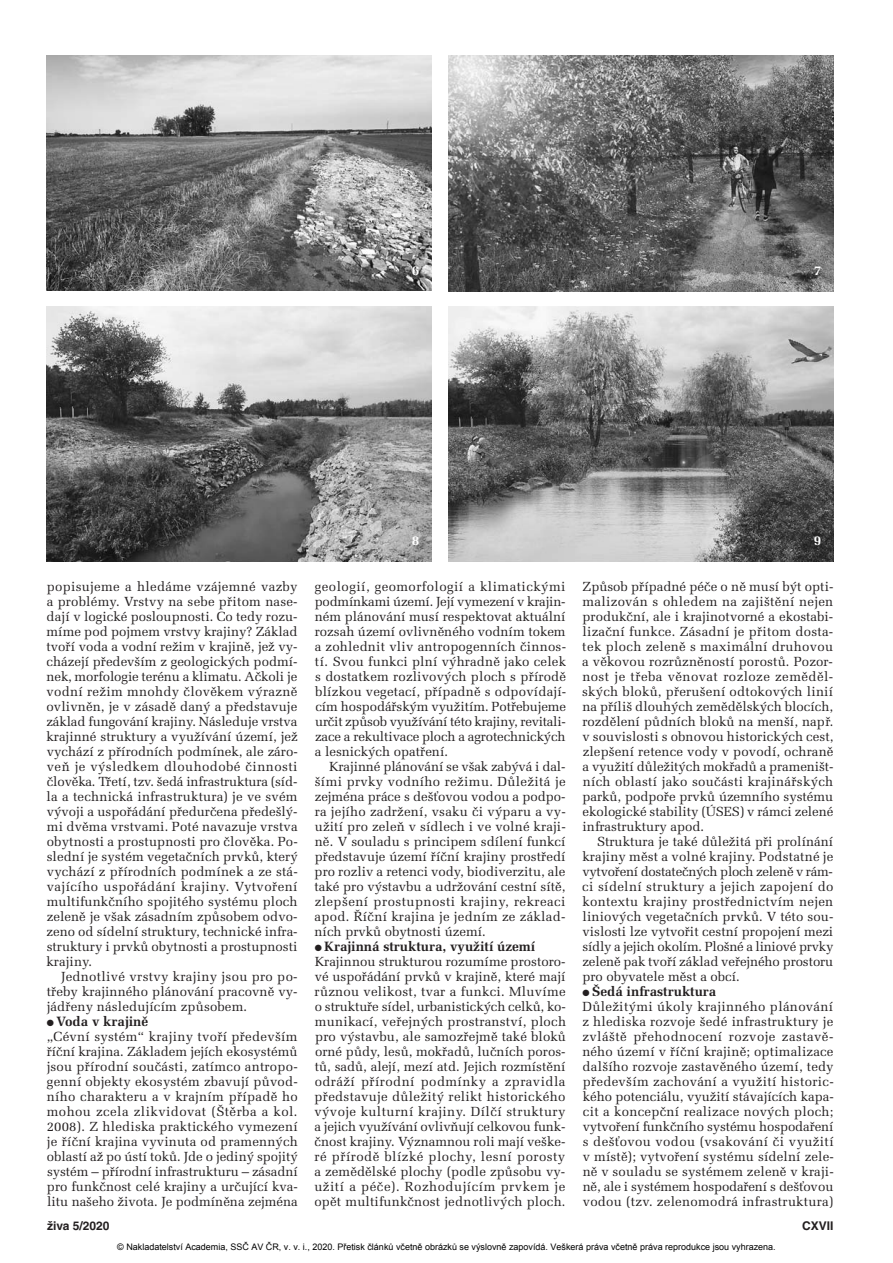
<style>
.page{position:relative;width:893px;height:1263px;background:#fff}
.page>*{position:absolute;margin:0;border:0;box-sizing:border-box;transform-origin:0 0}
.t1{font:700 13.5px "Melior CE";color:#231f20}
.t2{font:700 13.5px "Melior CE";color:#fff}
.t3{font:13.2px/15px "Melior CE";color:#231f20;text-align:justify}
.t4{font:700 12px "Helvetica CE";color:#231f20}
.t5{font:9px "Arial";color:#000}
</style>
<div class="page">
<img style="left:449px;top:306px;width:384px;height:255px">
<img style="left:47px;top:306px;width:385px;height:255px">
<img style="left:449px;top:55px;width:384px;height:236px">
<img style="left:47px;top:55px;width:385px;height:236px">
<p class="t2" style="left:412px;top:265px;width:9px">6</p>
<p class="t2" style="left:814px;top:265px;width:9px">7</p>
<p class="t3" style="left:46px;top:581px;width:253px">popisujeme a hledáme vzájemné vazby a problémy. Vrstvy na sebe přitom nase&shy;dají v logické posloupnosti. Co tedy rozu&shy;míme pod pojmem vrstvy krajiny? Základ tvoří voda a vodní režim v krajině, jež vy - cházejí především z geologických podmí&shy;nek, morfologie terénu a klimatu. Ačkoli je vodní režim mnohdy člověkem výrazně ovlivněn, je v zásadě daný a představuje základ fungování krajiny. Následuje vrstva krajinné struktury a využívání území, jež vychází z přírodních podmínek, ale záro&shy;veň je výsledkem dlouhodobé činnosti člověka. Třetí, tzv. šedá infrastruktura (síd&shy;la a technická infrastruktura) je ve svém vývoji a uspořádání předurčena předešlý&shy;mi dvěma vrstvami. Poté navazuje vrstva obytnosti a prostupnosti pro člověka. Po - slední je systém vegetačních prvků, který vychází z přírodních podmínek a ze stá&shy;vajícího uspořádání krajiny. Vytvoření multi funkčního spojitého systému ploch zeleně je však zásadním způsobem odvo&shy;zeno od sídelní struktury, technické infra&shy;struktury i prvků obytnosti a prostupnosti krajiny.</p>
<p class="t3" style="left:47px;top:971px;width:252px;text-indent:14px">Jednotlivé vrstvy krajiny jsou pro po - třeby krajinného plánování pracovně vy - jádřeny následujícím způsobem.</p>
<p class="t1" style="left:47px;top:1017px;width:103px">● Voda v krajině</p>
<p class="t3" style="left:47px;top:1031px;width:253px">„Cévní systém“ krajiny tvoří především říční krajina. Základem jejích ekosystémů jsou přírodní součásti, zatímco antropo&shy;genní objekty ekosystém zbavují původ - ního charakteru a v krajním případě ho mohou zcela zlikvidovat (Štěrba a kol.<br>2008). Z hlediska praktického vymezení je říční krajina vyvinuta od pramenných oblastí až po ústí toků. Jde o jediný spojitý systém – přírodní infrastrukturu – zásadní pro funkčnost celé krajiny a určující kva&shy;litu našeho života. Je podmíněna zejména</p>
<p class="t2" style="left:412px;top:536px;width:9px">8</p>
<p class="t2" style="left:814px;top:536px;width:9px">9</p>
<p class="t3" style="left:315px;top:581px;width:253px">geologií, geomorfologií a klimatickými podmínkami území. Její vymezení v krajin&shy;ném plánování musí respektovat aktuální rozsah území ovlivněného vodním tokem a zohlednit vliv antropogenních činnos&shy;tí. Svou funkci plní výhradně jako celek s dostatkem rozlivových ploch s přírodě blízkou vegetací, případně s odpovídají&shy;cím hospodářským využitím. Potřebujeme určit způsob využívání této krajiny, revitali - zace a rekultivace ploch a agrotechnických a lesnických opatření.</p>
<p class="t3" style="left:315px;top:761px;width:253px;text-indent:15px">Krajinné plánování se však zabývá i dal&shy;šími prvky vodního režimu. Důležitá je zejména práce s dešťovou vodou a podpo&shy;ra jejího zadržení, vsaku či výparu a vy - užití pro zeleň v sídlech i ve volné kraji&shy;ně. V souladu s principem sdílení funkcí představuje území říční krajiny prostředí pro rozliv a retenci vody, biodiverzitu, ale také pro výstavbu a udržování cestní sítě, zlepšení prostupnosti krajiny, rekreaci apod. Říční krajina je jedním ze základ&shy;ních prvků obytnosti území.</p>
<p class="t1" style="left:315px;top:942px;width:222px">● Krajinná struktura, využití území</p>
<p class="t3" style="left:314px;top:956px;width:253px">Krajinnou strukturou rozumíme prostoro&shy;vé uspořádání prvků v krajině, které mají různou velikost, tvar a funkci. Mluvíme o struktuře sídel, urbanistických celků, ko - munikací, veřejných prostranství, ploch pro výstavbu, ale samozřejmě také bloků orné půdy, lesů, mokřadů, lučních poros&shy;tů, sadů, alejí, mezí atd. Jejich rozmístění odráží přírodní podmínky a zpravidla představuje důležitý relikt historického vývoje kulturní krajiny. Dílčí struktury a jejich využívání ovlivňují celkovou funk - čnost krajiny. Významnou roli mají veške&shy;ré přírodě blízké plochy, lesní porosty a zemědělské plochy (podle způsobu vy - užití a péče). Rozhodujícím prvkem je opět multifunkčnost jednotlivých ploch.</p>
<p class="t3" style="left:582px;top:581px;width:253px">Způsob případné péče o ně musí být opti&shy;malizován s ohledem na zajištění nejen produkční, ale i krajinotvorné a ekostabi&shy;lizační funkce. Zásadní je přitom dosta&shy;tek ploch zeleně s maximální druhovou a věkovou rozrůzněností porostů. Pozor&shy;nost je třeba věnovat rozloze zeměděl&shy;ských bloků, přerušení odtokových linií na příliš dlouhých zemědělských blocích, rozdělení půdních bloků na menší, např. v souvislosti s obnovou historických cest, zlepšení retence vody v povodí, ochraně a využití důležitých mokřadů a prameništ&shy;ních oblastí jako součásti krajinářských parků, podpoře prvků územního systému ekologické stability (ÚSES) v rámci zelené infrastruktury apod.</p>
<p class="t3" style="left:582px;top:836px;width:253px;text-indent:15px">Struktura je také důležitá při prolínání krajiny měst a volné krajiny. Podstatné je vytvoření dostatečných ploch zeleně v rám&shy;ci sídelní struktury a jejich zapojení do kontextu krajiny prostřednictvím nejen liniových vegetačních prvků. V této sou&shy;vislosti lze vytvořit cestní propojení mezi sídly a jejich okolím. Plošné a liniové prvky zeleně pak tvoří základ veřejného prostoru pro obyvatele měst a obcí.</p>
<p class="t1" style="left:583px;top:987px;width:135px">● Šedá infrastruktura</p>
<p class="t3" style="left:582px;top:1001px;width:253px">Důležitými úkoly krajinného plánování z hlediska rozvoje šedé infrastruktury je zvláště přehodnocení rozvoje zastavě - ného území v říční krajině; optimalizace dalšího rozvoje zastavěného území, tedy především zachování a využití historic - kého potenciálu, využití stávajících kapa&shy;cit a koncepční realizace nových ploch; vytvoření funkčního systému hospodaření s dešťovou vodou (vsakování či využití v místě); vytvoření systému sídelní zele&shy;ně v souladu se systémem zeleně v kraji&shy;ně, ale i systémem hospodaření s dešťovou vodou (tzv. zelenomodrá infrastruktura)</p>
<p class="t4" style="left:47px;top:1221px;width:64px">živa 5/2020</p>
<p class="t4" style="left:802px;top:1221px;width:33px">CXVII</p>
<p class="t5" style="left:117px;top:1241px;width:660px">© Nakladatelství Academia, SSČ AV ČR, v. v. i., 2020. Přetisk článků včetně obrázků se výslovně zapovídá. Veškerá práva včetně práva reprodukce jsou vyhrazena.</p>
</div>
